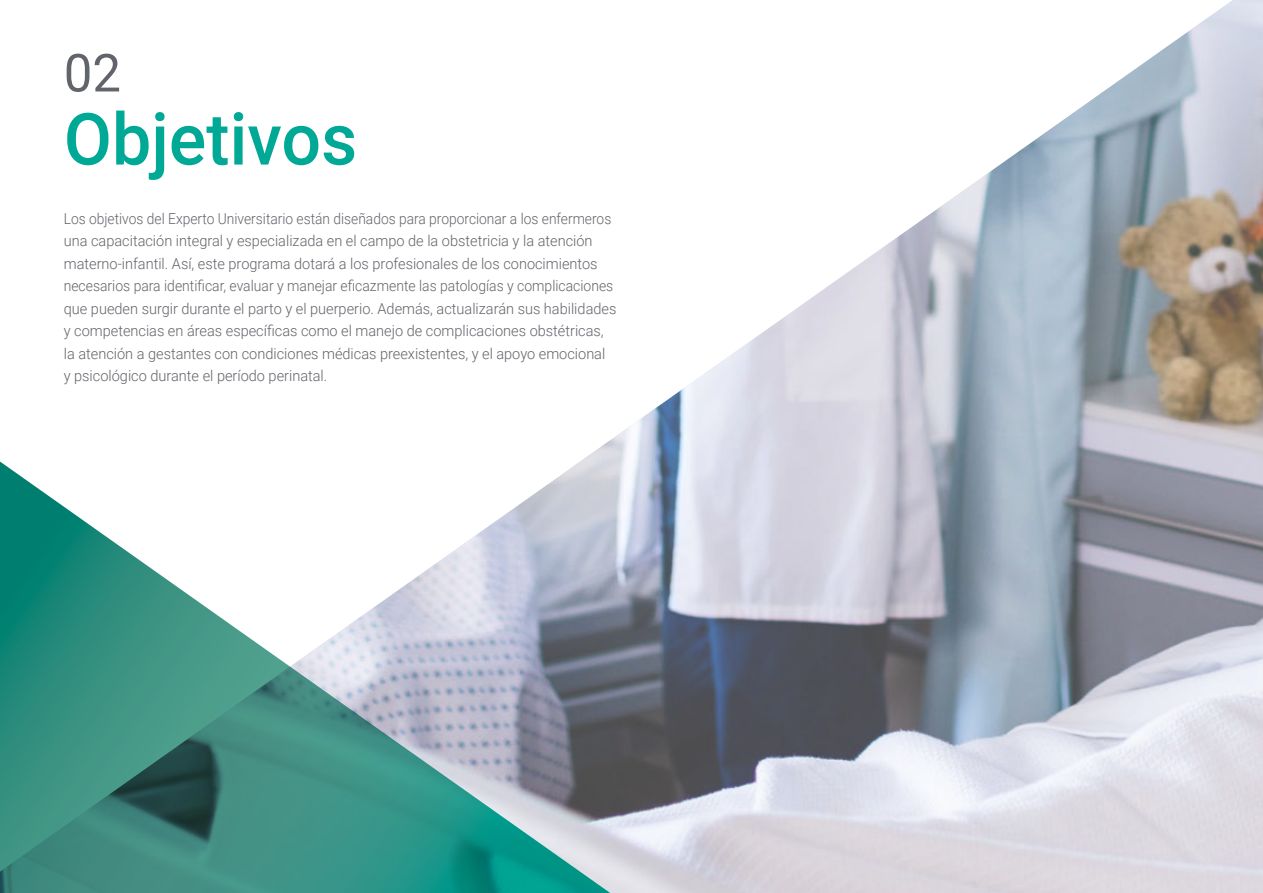
<style>
.page{position:relative;width:1263px;height:893px;background:#fff}
.page>*{position:absolute;margin:0;border:0;box-sizing:border-box;transform-origin:0 0}
.t1{font:500 72px "Roboto";color:#00a996}
.t2{font:52.5px "Roboto";color:#61646a}
.t3{font:300 15px/22.5px "Roboto";color:#61646a;scale:.92 1}
</style>
<div class="page">
<img style="left:602px;top:0;width:661px;height:893px">
<svg style="left:0;top:446px;width:640px;height:447px"></svg>
<h2 class="t2" style="left:64px;top:36px;width:59px">02</h2>
<h1 class="t1" style="left:64px;top:89px;width:295px">Objetivos</h1>
<p class="t3" style="left:64px;top:207px;width:602px">Los objetivos del Experto Universitario están diseñados para proporcionar a los enfermeros una capacitación integral y especializada en el campo de la obstetricia y la atención materno-infantil. Así, este programa dotará a los profesionales de los conocimientos necesarios para identificar, evaluar y manejar eficazmente las patologías y complicaciones que pueden surgir durante el parto y el puerperio. Además, actualizarán sus habilidades y competencias en áreas específicas como el manejo de complicaciones obstétricas, la atención a gestantes con condiciones médicas preexistentes, y el apoyo emocional<br>y psicológico durante el período perinatal.</p>
</div>
